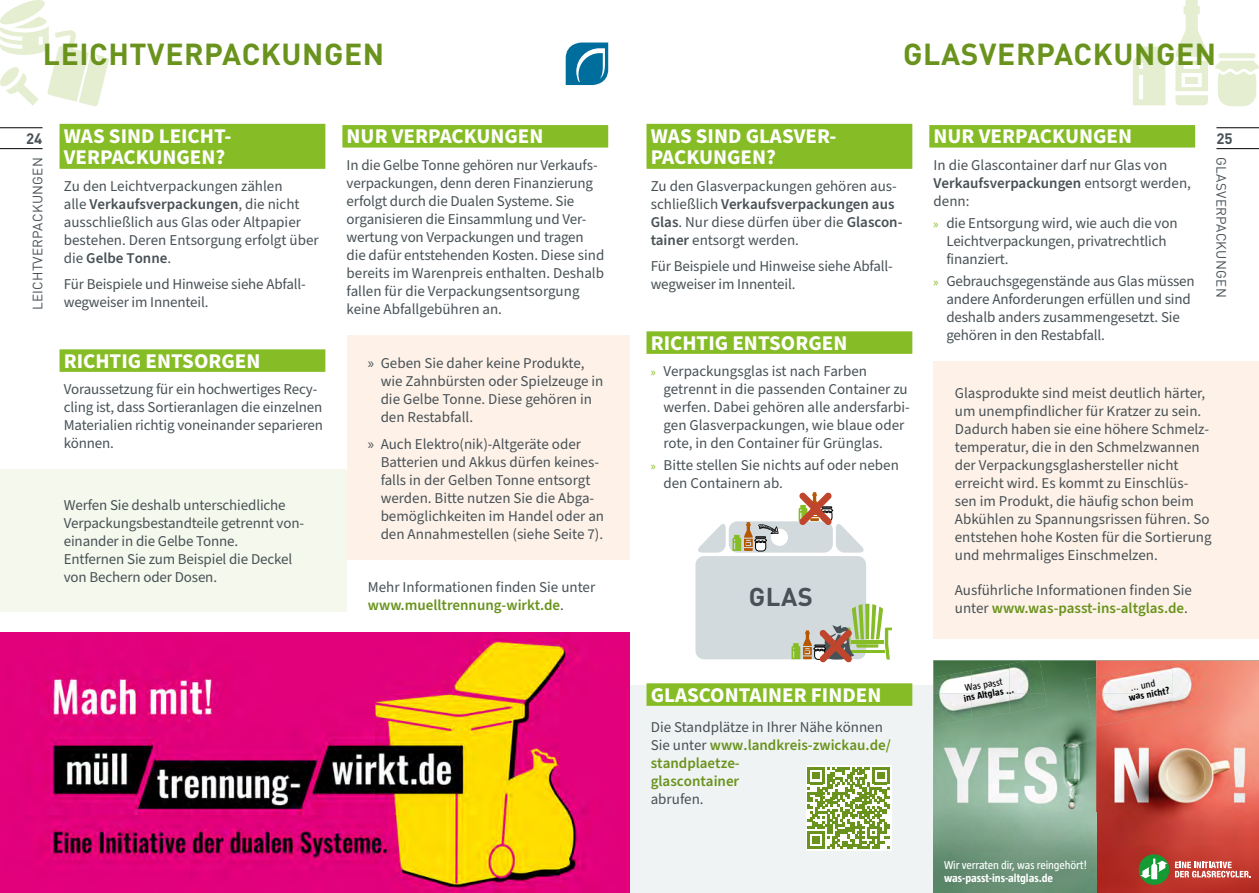
<style>
.page{position:relative;width:1259px;height:893px;background:#fff}
.page>*{position:absolute;margin:0;border:0;box-sizing:border-box;transform-origin:0 0}
.t1{font:700 30px "DIN Pro";letter-spacing:.02em;color:#69931d}
.t2{font:700 25.5px "DIN Pro";color:#485156}
.t3{font:700 21px/21px "Source Sans Pro";color:#fff}
.t4{font:15px/18px "Source Sans Pro";color:#485156}
.t5{font:600 15px/18px "Source Sans Pro";color:#69931d}
.t6{font:700 15px "DIN Pro";color:#485156}
.t7{font:13.5px "DIN Pro";letter-spacing:.02em;color:#485156}
.t8{font:11.7px "Taz";letter-spacing:-.01em;color:#fff}
.t9{font:700 11.7px "Taz";color:#fff}
.t10{font:700 9.75px "Taz";color:#000}
.t11{font:9.75px "Taz";color:#000}
.s1{font-weight:600}
.s2{font-family:"Myriad Pro"}
.s3{font-weight:600;color:#69931d}
.s4{font-family:"Myriad Pro";font-size:12px;color:#86bc25}
.s5{font-weight:400;color:#485156}
</style>
<div class="page">
<hr style="left:0;top:148px;width:43px;height:1px;background:#000">
<hr style="left:0;top:127px;width:43px;height:1px;background:#000">
<hr style="left:1216px;top:148px;width:43px;height:1px;background:#000">
<hr style="left:1216px;top:127px;width:43px;height:1px;background:#000">
<svg style="left:566px;top:43px;width:42px;height:42px"></svg>
<div style="left:629px;top:686px;width:304px;height:207px;background:#f0f3f4"></div>
<svg style="left:1175px;top:0;width:33px;height:105px"></svg>
<div style="left:1185px;top:77px;width:12px;height:6px;background:#e5eed0"></div>
<svg style="left:1133px;top:47px;width:32px;height:58px"></svg>
<svg style="left:1215px;top:53px;width:44px;height:54px"></svg>
<svg style="left:0;top:0;width:109px;height:107px"></svg>
<div style="left:0;top:633px;width:629px;height:260px;background:#e2017b"></div>
<img style="left:46px;top:639px;width:540px;height:254px">
<div style="left:646px;top:124px;width:266px;height:45px;background:#86bc25"></div>
<div style="left:646px;top:331px;width:266px;height:23px;background:#86bc25"></div>
<div style="left:646px;top:683px;width:266px;height:23px;background:#86bc25"></div>
<div style="left:929px;top:125px;width:266px;height:23px;background:#86bc25"></div>
<img style="left:933px;top:661px;width:163px;height:151px">
<svg style="left:1096px;top:661px;width:163px;height:232px"></svg>
<img style="left:1084px;top:677px;width:12px;height:50px">
<img style="left:1096px;top:664px;width:76px;height:62px">
<img style="left:1172px;top:661px;width:38px;height:52px">
<img style="left:933px;top:812px;width:163px;height:81px">
<img style="left:933px;top:671px;width:38px;height:55px">
<img style="left:971px;top:664px;width:38px;height:55px">
<img style="left:1009px;top:661px;width:36px;height:32px">
<img style="left:1009px;top:693px;width:38px;height:20px">
<svg style="left:1138px;top:854px;width:31px;height:31px"></svg>
<svg style="left:1140px;top:859px;width:27px;height:20px"></svg>
<svg style="left:1175px;top:862px;width:75px;height:15px"></svg>
<div style="left:695px;top:556px;width:171px;height:103px;background:#d3dadd;border-radius:9px"></div>
<div style="left:729px;top:521px;width:104px;height:32px;background:#d3dadd;border-radius:9px"></div>
<svg style="left:698px;top:524px;width:27px;height:29px"></svg>
<div style="left:771px;top:529px;width:17px;height:17px;background:#fff;border-radius:50%"></div>
<svg style="left:732px;top:522px;width:47px;height:30px"></svg>
<svg style="left:798px;top:492px;width:66px;height:61px"></svg>
<svg style="left:791px;top:604px;width:101px;height:59px"></svg>
<svg style="left:806px;top:765px;width:85px;height:85px"></svg>
<svg style="left:807px;top:767px;width:82px;height:82px"></svg>
<div style="left:933px;top:362px;width:326px;height:277px;background:#fef2e8"></div>
<div style="left:347px;top:335px;width:282px;height:225px;background:#fef2e8"></div>
<div style="left:60px;top:124px;width:265px;height:45px;background:#86bc25"></div>
<div style="left:60px;top:349px;width:265px;height:23px;background:#86bc25"></div>
<div style="left:342px;top:125px;width:266px;height:23px;background:#86bc25"></div>
<div style="left:0;top:469px;width:347px;height:142px;background:#f5f9ed"></div>
<h1 class="t1" style="left:43px;top:30px;width:343px">LEICHTVERPACKUNGEN</h1>
<p class="t6" style="left:26px;top:126px;width:18px">24</p>
<p class="t7" style="left:27px;top:310px;width:155px;rotate:-90deg">Leichtverpackungen</p>
<h3 class="t3" style="left:64px;top:126px;width:169px">WAS SIND LEICHT-<br>VERPACKUNGEN?</h3>
<p class="t4" style="left:64px;top:177px;width:256px">Zu den Leichtverpackungen zählen<br>alle <span class="s1">Verkaufsverpackungen</span>, die nicht ausschließlich aus Glas oder Altpapier bestehen. Deren Entsorgung erfolgt über die <span class="s1">Gelbe Tonne</span>.</p>
<p class="t4" style="left:64px;top:276px;width:244px">Für Beispiele und Hinweise siehe Abfall&shy;wegweiser im Innenteil.</p>
<h3 class="t3" style="left:64px;top:351px;width:198px">RICHTIG ENTSORGEN</h3>
<p class="t4" style="left:64px;top:381px;width:261px">Voraussetzung für ein hochwertiges Recy&shy;cling ist, dass Sortieranlagen die einzelnen Materialien richtig voneinander separieren können.</p>
<p class="t4" style="left:64px;top:496px;width:242px">Werfen Sie deshalb unterschiedliche Verpackungsbestandteile getrennt von&shy;einander in die Gelbe Tonne.<br>Entfernen Sie zum Beispiel die Deckel von Bechern oder Dosen.</p>
<h3 class="t3" style="left:347px;top:126px;width:198px">NUR VERPACKUNGEN</h3>
<p class="t4" style="left:347px;top:156px;width:259px">In die Gelbe Tonne gehören nur Verkaufs&shy;verpackungen, denn deren Finanzierung erfolgt durch die Dualen Systeme. Sie organisieren die Einsammlung und Ver&shy;wertung von Verpackungen und tragen die dafür entstehenden Kosten. Diese sind bereits im Warenpreis enthalten. Deshalb fallen für die Verpackungsentsorgung keine Abfallgebühren an.</p>
<p class="t4" style="left:381px;top:355px;width:224px;text-indent:-13px"><span class="s2">»</span> Geben Sie daher keine Produkte, wie Zahnbürsten oder Spielzeuge in die Gelbe Tonne. Diese gehören in den Restabfall.</p>
<p class="t4" style="left:381px;top:435px;width:225px;text-indent:-13px"><span class="s2">»</span> Auch Elektro(nik)-Altgeräte oder Batterien und Akkus dürfen keines&shy;falls in der Gelben Tonne entsorgt werden. Bitte nutzen Sie die Abga&shy;bemöglichkeiten im Handel oder an den Annahmestellen (siehe Seite 7).</p>
<p class="t4" style="left:368px;top:578px;width:229px">Mehr Informationen finden Sie unter <span class="s3">www.muelltrennung-wirkt.de</span>.</p>
<h1 class="t1" style="left:903px;top:30px;width:314px">GLASVERPACKUNGEN</h1>
<h3 class="t3" style="left:651px;top:126px;width:187px">WAS SIND GLASVER-<br>PACKUNGEN?</h3>
<p class="t4" style="left:651px;top:177px;width:253px">Zu den Glasverpackungen gehören aus&shy;schließlich <span class="s1">Verkaufsverpackungen aus Glas</span>. Nur diese dürfen über die <span class="s1">Glascon&shy;tainer</span> entsorgt werden.</p>
<p class="t4" style="left:651px;top:258px;width:244px">Für Beispiele und Hinweise siehe Abfall&shy;wegweiser im Innenteil.</p>
<h3 class="t3" style="left:651px;top:333px;width:198px">RICHTIG ENTSORGEN</h3>
<p class="t4" style="left:663px;top:363px;width:248px;text-indent:-13px"><span class="s4">»</span> Verpackungsglas ist nach Farben getrennt in die passenden Container zu werfen. Dabei gehören alle andersfarbi&shy;gen Glasverpackungen, wie blaue oder rote, in den Container für Grünglas.</p>
<p class="t4" style="left:663px;top:457px;width:237px;text-indent:-13px"><span class="s4">»</span> Bitte stellen Sie nichts auf oder neben den Containern ab.</p>
<h2 class="t2" style="left:749px;top:575px;width:66px">GLAS</h2>
<h3 class="t3" style="left:933px;top:126px;width:200px">NUR VERPACKUNGEN</h3>
<p class="t4" style="left:933px;top:156px;width:259px">In die Glascontainer darf nur Glas von<br><span class="s1">Verkaufsverpackungen</span> entsorgt werden, denn:</p>
<p class="t4" style="left:946px;top:215px;width:233px;text-indent:-13px"><span class="s4">»</span> die Entsorgung wird, wie auch die von<br>Leichtverpackungen, privatrechtlich finanziert.</p>
<p class="t4" style="left:946px;top:273px;width:250px;text-indent:-13px"><span class="s4">»</span> Gebrauchsgegenstände aus Glas müssen andere Anforderungen erfüllen und sind deshalb anders zusammengesetzt. Sie gehören in den Restabfall.</p>
<p class="t6" style="left:1216px;top:126px;width:18px">25</p>
<p class="t7" style="left:1232px;top:157px;width:142px;rotate:90deg">Glasverpackungen</p>
<p class="t4" style="left:955px;top:385px;width:258px">Glasprodukte sind meist deutlich härter, um unempfindlicher für Kratzer zu sein.<br>Dadurch haben sie eine höhere Schmelz&shy;temperatur, die in den Schmelzwannen der Verpackungsglashersteller nicht erreicht wird. Es kommt zu Einschlüs&shy;sen im Produkt, die häufig schon beim Abkühlen zu Spannungsrissen führen. So entstehen hohe Kosten für die Sortierung und mehrmaliges Einschmelzen.</p>
<p class="t4" style="left:955px;top:582px;width:239px">Ausführliche Informationen finden Sie unter <span class="s3">www.was-passt-ins-altglas.de</span>.</p>
<h3 class="t3" style="left:651px;top:685px;width:232px">GLASCONTAINER FINDEN</h3>
<p class="t5" style="left:651px;top:719px;width:242px"><span class="s5">Die Standplätze in Ihrer Nähe können<br>Sie unter</span> www.landkreis-zwickau.de/ standplaetze-<br>glascontainer</p>
<p class="t4" style="left:651px;top:791px;width:54px">abrufen.</p>
<p class="t11" style="left:964px;top:682px;width:40px;rotate:-10deg">Was passt</p>
<p class="t10" style="left:962px;top:692px;width:52px;rotate:-10deg">ins Altglas ...</p>
<p class="t11" style="left:1129px;top:681px;width:27px;rotate:-10deg">... und</p>
<p class="t10" style="left:1127px;top:691px;width:43px;rotate:-10deg">was nicht?</p>
<p class="t8" style="left:944px;top:858px;width:144px">Wir verraten dir, was reingehört!</p>
<p class="t9" style="left:944px;top:871px;width:111px">was-passt-ins-altglas.de</p>
</div>
